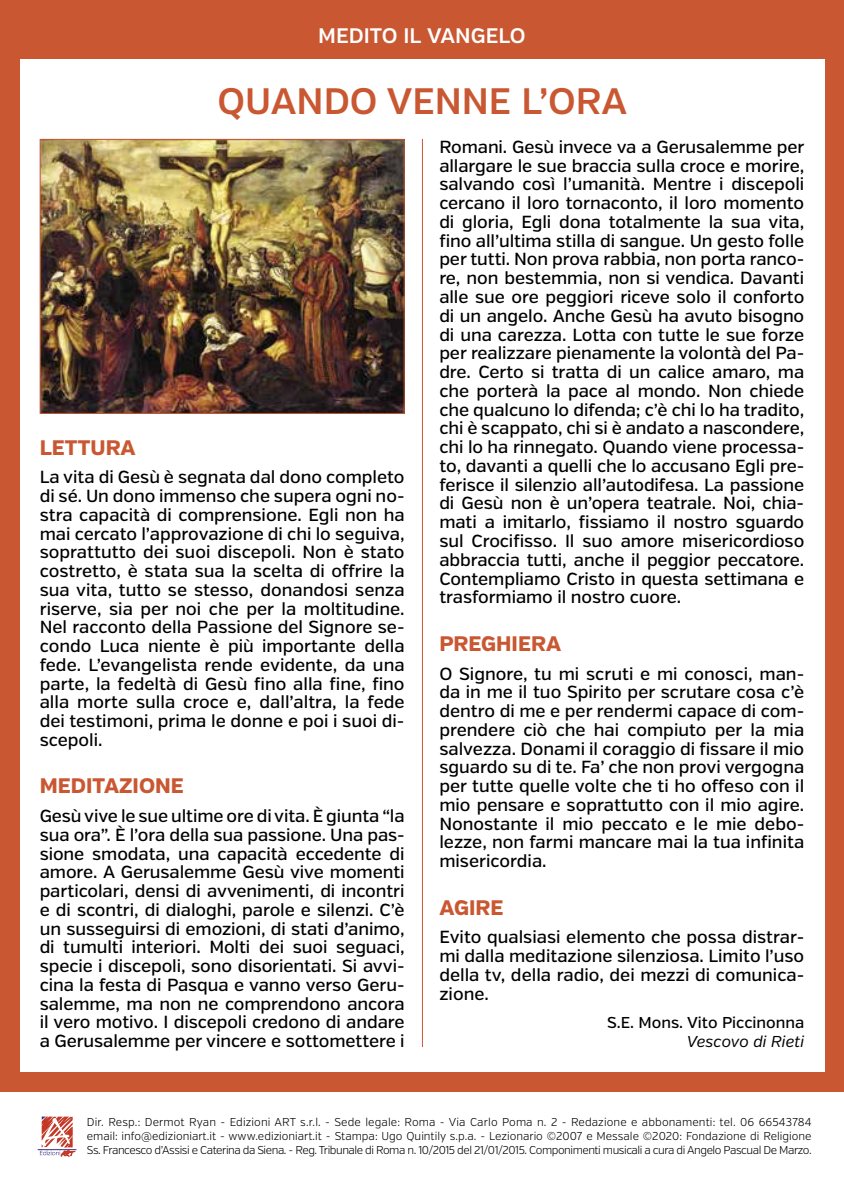
<style>
.page{position:relative;width:844px;height:1191px;background:#fff}
.page>*{position:absolute;margin:0;border:0;box-sizing:border-box;transform-origin:0 0}
.t1{font:600 36.75px "Verb";color:#c95832}
.t2{font:800 21px "Verb";color:#c95832}
.t3{font:600 21px "Verb";color:#fff}
.t4{font:500 17.5px/18.7px "Verb";color:#000;text-align:justify}
.t5{font:500 15.75px "Verb";color:#000}
.t6{font:italic 15.75px "Verb";color:#000}
.t7{font:300 11.38px/14px "Verb";letter-spacing:-.04em;color:#000;text-align:justify}
</style>
<div class="page">
<div style="left:0;top:0;width:843px;height:1091px;background:#c95832"></div>
<div style="left:20px;top:60px;width:803px;height:1011px;background:#fff"></div>
<hr style="left:422px;top:139px;width:1px;height:908px;background:#c95832">
<hr style="left:38px;top:1149px;width:38px;height:1px;background:#392d82">
<svg style="left:40px;top:1116px;width:36px;height:40px"></svg>
<img style="left:42px;top:141px;width:360px;height:271px">
<div style="left:40px;top:139px;width:364px;height:275px;border:1px solid #c95832"></div>
<p class="t3" style="left:318px;top:23px;width:209px">MEDITO IL VANGELO</p>
<h1 class="t1" style="left:217px;top:79px;width:411px">QUANDO VENNE L’ORA</h1>
<p class="t2" style="left:40px;top:434px;width:97px">LETTURA</p>
<p class="t4" style="left:40px;top:468px;width:366px">La vita di Gesù è segnata dal dono completo di sé. Un dono immenso che supera ogni no&shy;stra capacità di comprensione. Egli non ha mai cercato l’approvazione di chi lo seguiva, soprattutto dei suoi discepoli. Non è stato costretto, è stata sua la scelta di offrire la sua vita, tutto se stesso, donandosi senza riserve, sia per noi che per la moltitudine.<br>Nel racconto della Passione del Signore se&shy;condo Luca niente è più importante della fede. L’evangelista rende evidente, da una parte, la fedeltà di Gesù fino alla fine, fino alla morte sulla croce e, dall’altra, la fede dei testimoni, prima le donne e poi i suoi di&shy;scepoli.</p>
<p class="t2" style="left:40px;top:773px;width:146px">MEDITAZIONE</p>
<p class="t4" style="left:40px;top:806px;width:366px">Gesù vive le sue ultime ore di vita. È giunta “la sua ora”. È l’ora della sua passione. Una pas&shy;sione smodata, una capacità eccedente di amore. A Gerusalemme Gesù vive momenti particolari, densi di avvenimenti, di incontri e di scontri, di dialoghi, parole e silenzi. C’è un susseguirsi di emozioni, di stati d’animo, di tumulti interiori. Molti dei suoi seguaci, specie i discepoli, sono disorientati. Si avvi&shy;cina la festa di Pasqua e vanno verso Geru&shy;salemme, ma non ne comprendono ancora il vero motivo. I discepoli credono di andare a Gerusalemme per vincere e sottomettere i</p>
<p class="t4" style="left:439px;top:138px;width:366px">Romani. Gesù invece va a Gerusalemme per allargare le sue braccia sulla croce e morire, salvando così l’umanità. Mentre i discepoli cercano il loro tornaconto, il loro momento di gloria, Egli dona totalmente la sua vita, fino all’ultima stilla di sangue. Un gesto folle per tutti. Non prova rabbia, non porta ranco&shy;re, non bestemmia, non si vendica. Davanti alle sue ore peggiori riceve solo il conforto di un angelo. Anche Gesù ha avuto bisogno di una carezza. Lotta con tutte le sue forze per realizzare pienamente la volontà del Pa&shy;dre. Certo si tratta di un calice amaro, ma che porterà la pace al mondo. Non chiede che qualcuno lo difenda; c’è chi lo ha tradito, chi è scappato, chi si è andato a nascondere, chi lo ha rinnegato. Quando viene processa&shy;to, davanti a quelli che lo accusano Egli pre&shy;ferisce il silenzio all’autodifesa. La passione di Gesù non è un’opera teatrale. Noi, chia&shy;mati a imitarlo, fissiamo il nostro sguardo sul Crocifisso. Il suo amore misericordioso abbraccia tutti, anche il peggior peccatore.<br>Contempliamo Cristo in questa settimana e trasformiamo il nostro cuore.</p>
<p class="t2" style="left:439px;top:630px;width:123px">PREGHIERA</p>
<p class="t4" style="left:439px;top:664px;width:366px">O Signore, tu mi scruti e mi conosci, man&shy;da in me il tuo Spirito per scrutare cosa c’è dentro di me e per rendermi capace di com&shy;prendere ciò che hai compiuto per la mia salvezza. Donami il coraggio di fissare il mio sguardo su di te. Fa’ che non provi vergogna per tutte quelle volte che ti ho offeso con il mio pensare e soprattutto con il mio agire.<br>Nonostante il mio peccato e le mie debo&shy;lezze, non farmi mancare mai la tua infinita misericordia.</p>
<p class="t2" style="left:439px;top:894px;width:66px">AGIRE</p>
<p class="t4" style="left:439px;top:928px;width:366px">Evito qualsiasi elemento che possa distrar&shy;mi dalla meditazione silenziosa. Limito l’uso della tv, della radio, dei mezzi di comunica&shy;zione.</p>
<p class="t5" style="left:607px;top:1013px;width:198px">S.E. Mons. Vito Piccinonna</p>
<p class="t6" style="left:686px;top:1032px;width:119px">Vescovo di Rieti</p>
<p class="t7" style="left:87px;top:1114px;width:726px">Dir. Resp.: Dermot Ryan - Edizioni ART s.r.l. - Sede legale: Roma - Via Carlo Poma n. 2 - Redazione e abbonamenti: tel. 06 66543784 email: info@edizioniart.it - www.edizioniart.it - Stampa: Ugo Quintily s.p.a. - Lezionario ©2007 e Messale ©2020: Fondazione di Religione Ss. Francesco d’Assisi e Caterina da Siena. - Reg. Tribunale di Roma n. 10/2015 del 21/01/2015. Componimenti musicali a cura di Angelo Pascual De Marzo.</p>
</div>
